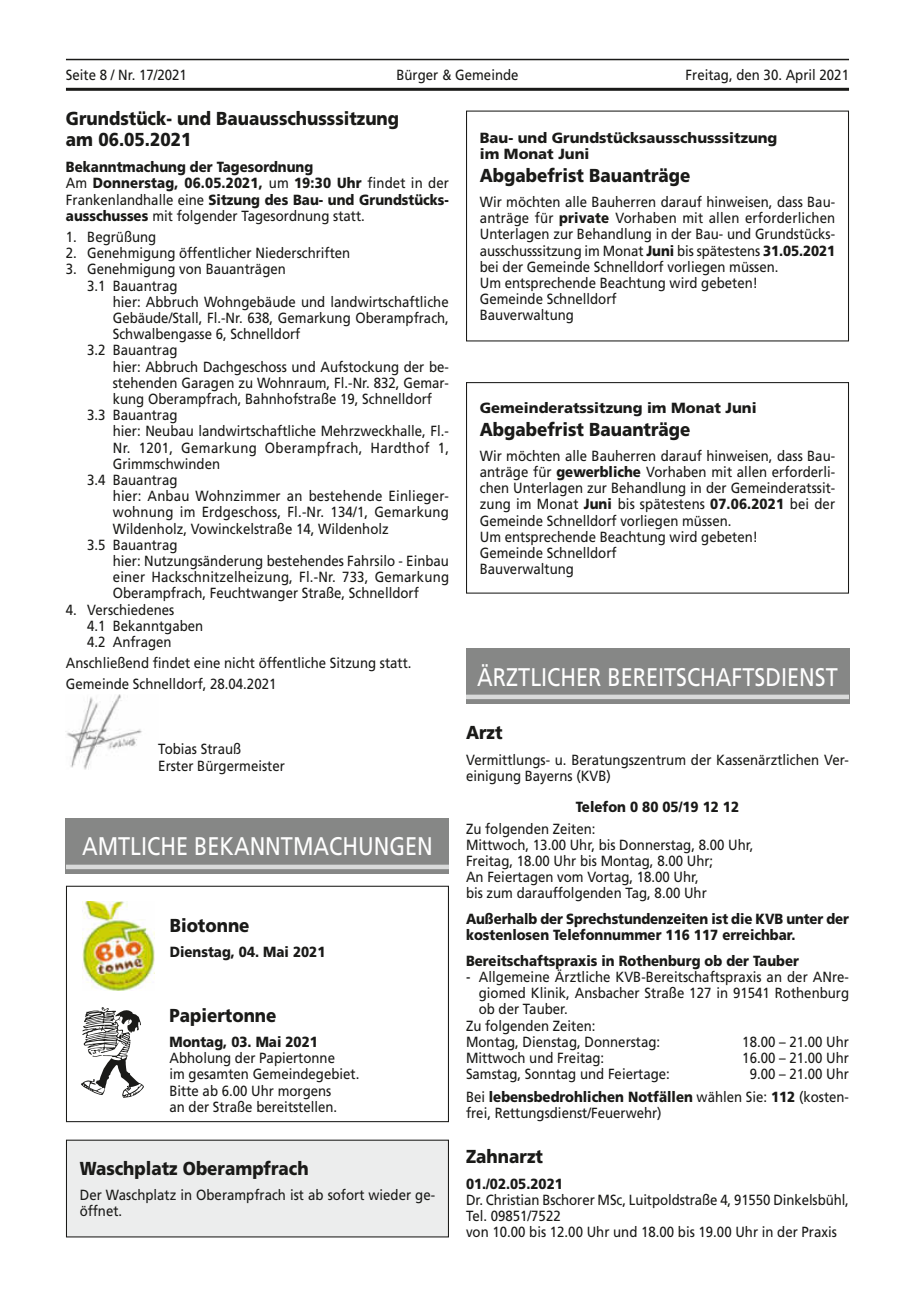
<style>
.page{position:relative;width:915px;height:1297px;background:#fff}
.page>*{position:absolute;margin:0;border:0;box-sizing:border-box;transform-origin:0 0}
.t1{font:25.5px "Frutiger";color:#fff;scale:.85 1}
.t2{font:900 18.75px/21px "Frutiger";color:#1a1a18;scale:.9 1}
.t3{font:14.7px/16.2px "Frutiger";color:#1a1a18;scale:.9 1}
.t4{font:900 14.7px/16.2px "Frutiger";color:#1a1a18;scale:.9 1}
.t5{font:900 14.7px/16.2px "Frutiger";color:#1a1a18}
.t6{font:14.7px "Frutiger";letter-spacing:.025em;color:#1a1a18;scale:.9 1}
.s1{font-weight:400}
.s2{font-weight:900}
.s3{font-family:"Helvetica LT Std"}
</style>
<div class="page">
<hr style="left:66px;top:59px;width:782px;height:1px;background:#1a1a18">
<hr style="left:66px;top:88px;width:782px;height:3px;background:#1a1a18">
<div style="left:466px;top:382px;width:382px;height:212px;border:1px solid #1a1a18"></div>
<div style="left:466px;top:648px;width:382px;height:56px;background:#868786"></div>
<hr style="left:466px;top:695px;width:382px;height:4px;background:#d9dada">
<img style="left:67px;top:695px;width:75px;height:74px">
<div style="left:66px;top:818px;width:383px;height:55px;background:#868786"></div>
<hr style="left:66px;top:865px;width:383px;height:4px;background:#d9dada">
<img style="left:82px;top:902px;width:72px;height:89px">
<svg style="left:81px;top:1007px;width:63px;height:91px"></svg>
<div style="left:66px;top:886px;width:383px;height:236px;border:1px solid #1a1a18"></div>
<div style="left:66px;top:1140px;width:382px;height:97px;background:#eceded"></div>
<p class="t3" style="left:66px;top:67px;width:136px">Seite 8 / Nr. 17/2021</p>
<p class="t3" style="left:396px;top:67px;width:137px">Bürger &amp; Gemeinde</p>
<p class="t3" style="left:685px;top:67px;width:183px">Freitag, den 30. April 2021</p>
<p class="t2" style="left:66px;top:108px;width:371px">Grundstück- und Bauausschusssitzung am 06.05.2021</p>
<p class="t4" style="left:66px;top:159px;width:427px">Bekanntmachung der Tagesordnung<br><span class="s1">Am</span> Donnerstag, 06.05.2021, <span class="s1">um</span> 19:30 Uhr <span class="s1">findet in der Frankenlandhalle eine</span> Sitzung des Bau- und Grundstücks&shy;ausschusses <span class="s1">mit folgender Tagesordnung statt.</span></p>
<p class="t3" style="left:66px;top:229px;width:102px">1. Begrüßung</p>
<p class="t3" style="left:66px;top:245px;width:317px">2. Genehmigung öffentlicher Niederschriften</p>
<p class="t3" style="left:87px;top:261px;width:222px;text-indent:-21px">3. Genehmigung von Bauanträgen<br>3.1 Bauantrag</p>
<p class="t3" style="left:113px;top:293px;width:374px">hier: Abbruch Wohngebäude und landwirtschaftliche</p>
<p class="t3" style="left:113px;top:310px;width:375px">Gebäude/Stall, Fl.-Nr. 638, Gemarkung Oberampfrach,</p>
<p class="t3" style="left:113px;top:326px;width:210px">Schwalbengasse 6, Schnelldorf</p>
<p class="t3" style="left:87px;top:342px;width:102px">3.2 Bauantrag</p>
<p class="t3" style="left:113px;top:358px;width:375px">hier: Abbruch Dachgeschoss und Aufstockung der be-</p>
<p class="t3" style="left:113px;top:374px;width:375px">stehenden Garagen zu Wohnraum, Fl.-Nr. 832, Gemar-</p>
<p class="t3" style="left:113px;top:391px;width:356px">kung Oberampfrach, Bahnhofstraße 19, Schnelldorf</p>
<p class="t3" style="left:87px;top:407px;width:102px">3.3 Bauantrag</p>
<p class="t3" style="left:113px;top:423px;width:375px">hier: Neubau landwirtschaftliche Mehrzweckhalle, Fl.-</p>
<p class="t6" style="left:113px;top:439px;width:375px">Nr. 1201, Gemarkung Oberampfrach, Hardthof 1,</p>
<p class="t3" style="left:113px;top:455px;width:121px">Grimmschwinden</p>
<p class="t3" style="left:87px;top:472px;width:102px">3.4 Bauantrag</p>
<p class="t3" style="left:113px;top:488px;width:375px">hier: Anbau Wohnzimmer an bestehende Einlieger-</p>
<p class="t3" style="left:113px;top:504px;width:375px">wohnung im Erdgeschoss, Fl.-Nr. 134/1, Gemarkung</p>
<p class="t3" style="left:113px;top:520px;width:308px">Wildenholz, Vowinckelstraße 14, Wildenholz</p>
<p class="t3" style="left:87px;top:536px;width:102px">3.5 Bauantrag</p>
<p class="t3" style="left:113px;top:553px;width:375px">hier: Nutzungsänderung bestehendes Fahrsilo - Einbau</p>
<p class="t3" style="left:113px;top:569px;width:375px">einer Hackschnitzelheizung, Fl.-Nr. 733, Gemarkung</p>
<p class="t3" style="left:113px;top:585px;width:341px">Oberampfrach, Feuchtwanger Straße, Schnelldorf</p>
<p class="t3" style="left:87px;top:601px;width:130px;text-indent:-21px">4. Verschiedenes<br>4.1 Bekanntgaben<br>4.2 Anfragen</p>
<p class="t3" style="left:66px;top:652px;width:385px;line-height:21.1px">Anschließend findet eine nicht öffentliche Sitzung statt.<br>Gemeinde Schnelldorf, 28.04.2021</p>
<p class="t3" style="left:158px;top:740px;width:142px;line-height:16.6px">Tobias Strauß<br>Erster Bürgermeister</p>
<h1 class="t1" style="left:82px;top:832px;width:414px">AMTLICHE BEKANNTMACHUNGEN</h1>
<p class="t2" style="left:170px;top:914px;width:90px">Biotonne</p>
<p class="t4" style="left:170px;top:943px;width:174px">Dienstag, 04. Mai 2021</p>
<p class="t2" style="left:169px;top:1005px;width:120px">Papiertonne</p>
<p class="t4" style="left:169px;top:1033px;width:166px">Montag, 03. Mai 2021</p>
<p class="t3" style="left:169px;top:1050px;width:212px">Abholung der Papiertonne<br>im gesamten Gemeindegebiet.<br>Bitte ab 6.00 Uhr morgens<br>an der Straße bereitstellen.</p>
<p class="t2" style="left:80px;top:1158px;width:256px">Waschplatz Oberampfrach</p>
<p class="t3" style="left:80px;top:1187px;width:396px">Der Waschplatz in Oberampfrach ist ab sofort wieder ge&shy;öffnet.</p>
<p class="t5" style="left:479px;top:130px;width:299px">Bau- und Grundstücksausschusssitzung im Monat Juni</p>
<p class="t2" style="left:479px;top:165px;width:235px">Abgabefrist Bauanträge</p>
<p class="t3" style="left:479px;top:194px;width:396px">Wir möchten alle Bauherren darauf hinweisen, dass Bau&shy;anträge für <span class="s2">private</span> Vorhaben mit allen erforderlichen Unterlagen zur Behandlung in der Bau- und Grundstücks&shy;ausschusssitzung im Monat <span class="s2">Juni</span> bis spätestens <span class="s2">31.05.2021 </span>bei der Gemeinde Schnelldorf vorliegen müssen.<br>Um entsprechende Beachtung wird gebeten!<br>Gemeinde Schnelldorf<br>Bauverwaltung</p>
<p class="t5" style="left:479px;top:399px;width:278px">Gemeinderatssitzung im Monat Juni</p>
<p class="t2" style="left:479px;top:419px;width:235px">Abgabefrist Bauanträge</p>
<p class="t3" style="left:479px;top:447px;width:396px">Wir möchten alle Bauherren darauf hinweisen, dass Bau&shy;anträge für <span class="s2">gewerbliche</span> Vorhaben mit allen erforderli&shy;chen Unterlagen zur Behandlung in der Gemeinderatssit&shy;zung im Monat <span class="s2">Juni</span> bis spätestens <span class="s2">07.06.2021</span> bei der Gemeinde Schnelldorf vorliegen müssen.<br>Um entsprechende Beachtung wird gebeten!<br>Gemeinde Schnelldorf<br>Bauverwaltung</p>
<h1 class="t1" style="left:477px;top:662px;width:425px">ÄRZTLICHER BEREITSCHAFTSDIENST</h1>
<p class="t2" style="left:466px;top:722px;width:42px">Arzt</p>
<p class="t3" style="left:466px;top:752px;width:427px">Vermittlungs- u. Beratungszentrum der Kassenärztlichen Ver&shy;einigung Bayerns (KVB)</p>
<p class="t4" style="left:575px;top:799px;width:183px">Telefon 0 80 05/19 12 12</p>
<p class="t3" style="left:466px;top:820px;width:321px">Zu folgenden Zeiten:<br>Mittwoch, 13.00 Uhr, bis Donnerstag, 8.00 Uhr, Freitag, 18.00 Uhr bis Montag, 8.00 Uhr;<br>An Feiertagen vom Vortag, 18.00 Uhr,<br>bis zum darauffolgenden Tag, 8.00 Uhr</p>
<p class="t4" style="left:466px;top:910px;width:427px">Außerhalb der Sprechstundenzeiten ist die KVB unter der kostenlosen Telefonnummer 116 117 erreichbar.</p>
<p class="t4" style="left:466px;top:952px;width:371px">Bereitschaftspraxis in Rothenburg ob der Tauber</p>
<p class="t3" style="left:466px;top:968px;width:427px"><span class="s3">-</span> Allgemeine Ärztliche KVB-Bereitschaftspraxis an der ANre-</p>
<p class="t3" style="left:478px;top:985px;width:413px">giomed Klinik, Ansbacher Straße 127 in 91541 Rothenburg</p>
<p class="t3" style="left:478px;top:1001px;width:100px">ob der Tauber.</p>
<p class="t3" style="left:466px;top:1017px;width:145px">Zu folgenden Zeiten:</p>
<p class="t3" style="left:466px;top:1033px;width:217px">Montag, Dienstag, Donnerstag:</p>
<p class="t3" style="left:742px;top:1033px;width:120px">18.00 – 21.00 Uhr</p>
<p class="t3" style="left:466px;top:1049px;width:155px">Mittwoch und Freitag:</p>
<p class="t3" style="left:742px;top:1049px;width:120px">16.00 – 21.00 Uhr</p>
<p class="t3" style="left:466px;top:1066px;width:228px">Samstag, Sonntag und Feiertage:</p>
<p class="t3" style="left:466px;top:1062px;width:427px;line-height:23.1px;text-align:right">9.00 – 21.00 Uhr<br>Bei <span class="s2">lebensbedrohlichen Notfällen</span> wählen Sie: <span class="s2">112</span> (kosten-</p>
<p class="t3" style="left:466px;top:1105px;width:219px">frei, Rettungsdienst/Feuerwehr)</p>
<p class="t2" style="left:466px;top:1146px;width:87px">Zahnarzt</p>
<p class="t4" style="left:466px;top:1175px;width:109px">01./02.05.2021</p>
<p class="t3" style="left:466px;top:1192px;width:427px">Dr. Christian Bschorer MSc, Luitpoldstraße 4, 91550 Dinkelsbühl,<br>Tel. 09851/7522<br>von 10.00 bis 12.00 Uhr und 18.00 bis 19.00 Uhr in der Praxis</p>
</div>
